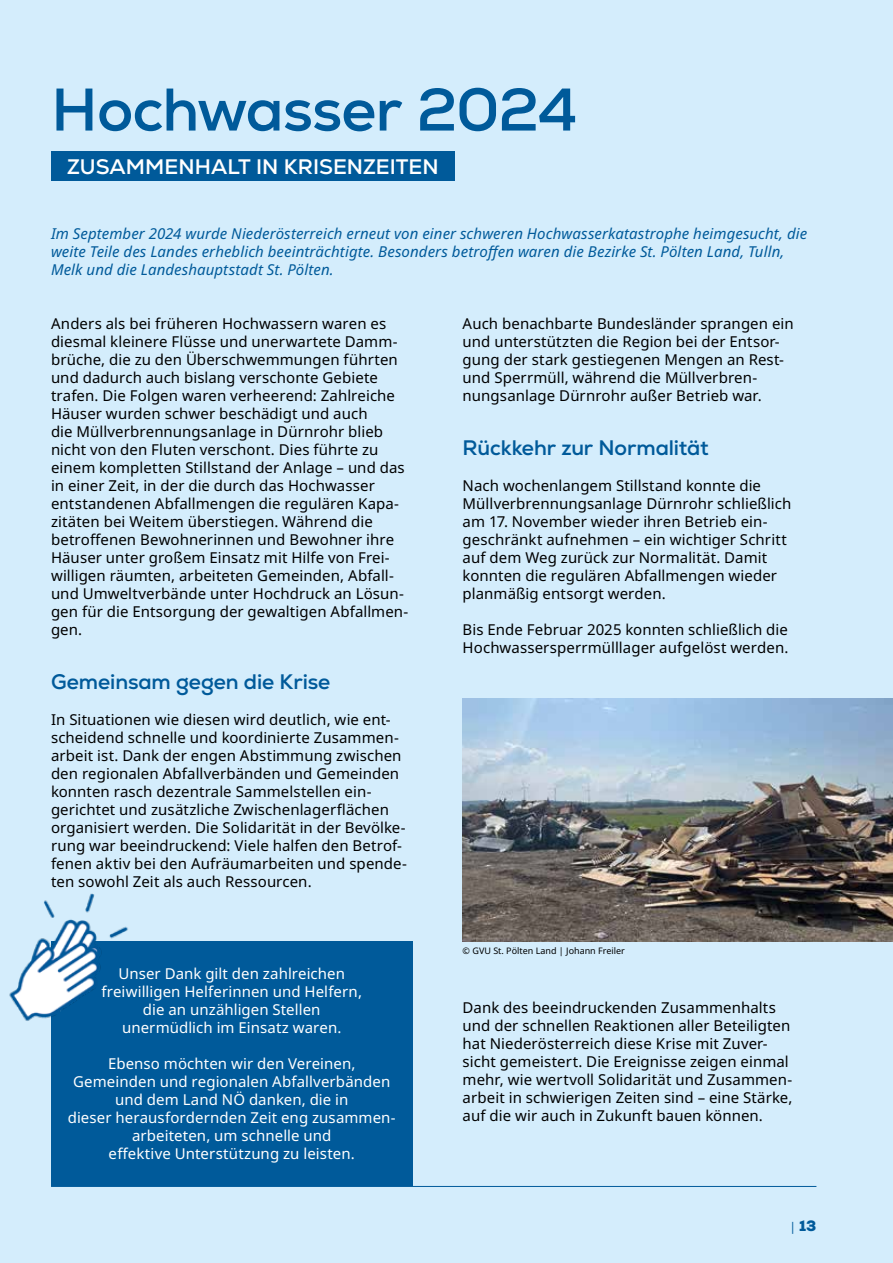
<style>
.page{position:relative;width:893px;height:1263px;background:#d4edfc}
.page>*{position:absolute;margin:0;border:0;box-sizing:border-box;transform-origin:0 0}
.t1{font:700 60px "Nexa";letter-spacing:-.015em;color:#005a9a}
.t2{font:700 21px "Nexa";letter-spacing:-.005em;color:#005a9a}
.t3{font:700 21px "Nexa";color:#fff}
.t4{font:15px/18px "Noto Sans";letter-spacing:.005em;color:#000}
.t5{font:15px/18px "Noto Sans";letter-spacing:.005em;color:#fff;text-align:center}
.t6{font:italic 15px/18px "Noto Sans";letter-spacing:.005em;color:#005a9a}
.t7{font:900 15px "Nexa";color:#005a9a}
.t8{font:9px "Noto Sans";color:#000}
.s1{font-family:"Noto Sans";font-weight:400;font-size:12px}
</style>
<div class="page">
<hr style="left:51px;top:1186px;width:765px;height:1px;background:#005a9a">
<img style="left:463px;top:698px;width:430px;height:243px">
<div style="left:51px;top:151px;width:404px;height:30px;background:#005a9a"></div>
<div style="left:51px;top:941px;width:361px;height:245px;background:#005a9a"></div>
<img style="left:9px;top:894px;width:119px;height:127px">
<h1 class="t1" style="left:51px;top:72px;width:528px">Hochwasser 2024</h1>
<h2 class="t3" style="left:67px;top:153px;width:373px">ZUSAMMENHALT IN KRISENZEITEN</h2>
<p class="t6" style="left:51px;top:224px;width:758px">Im September 2024 wurde Niederösterreich erneut von einer schweren Hochwasserkatastrophe heimgesucht, die weite Teile des Landes erheblich beeinträchtigte. Besonders betroffen waren die Bezirke St. Pölten Land, Tulln,<br>Melk und die Landeshauptstadt St. Pölten.</p>
<p class="t4" style="left:51px;top:314px;width:359px">Anders als bei früheren Hochwassern waren es diesmal kleinere Flüsse und unerwartete Damm&shy;brüche, die zu den Überschwemmungen führten und dadurch auch bislang verschonte Gebiete trafen. Die Folgen waren verheerend: Zahlreiche Häuser wurden schwer beschädigt und auch<br>die Müllverbrennungsanlage in Dürnrohr blieb nicht von den Fluten verschont. Dies führte zu einem kompletten Stillstand der Anlage – und das in einer Zeit, in der die durch das Hochwasser entstandenen Abfallmengen die regulären Kapa&shy;zitäten bei Weitem überstiegen. Während die betroffenen Bewohnerinnen und Bewohner ihre Häuser unter großem Einsatz mit Hilfe von Frei&shy;willigen räumten, arbeiteten Gemeinden, Abfall&shy;und Umweltverbände unter Hochdruck an Lösun&shy;gen für die Entsorgung der gewaltigen Abfallmen&shy;gen.</p>
<h2 class="t2" style="left:51px;top:668px;width:281px">Gemeinsam gegen die Krise</h2>
<p class="t4" style="left:51px;top:710px;width:357px">In Situationen wie diesen wird deutlich, wie ent&shy;scheidend schnelle und koordinierte Zusammen&shy;arbeit ist. Dank der engen Abstimmung zwischen den regionalen Abfallverbänden und Gemeinden konnten rasch dezentrale Sammelstellen ein&shy;gerichtet und zusätzliche Zwischenlagerflächen organisiert werden. Die Solidarität in der Bevölke&shy;rung war beeindruckend: Viele halfen den Betrof&shy;fenen aktiv bei den Aufräumarbeiten und spende&shy;ten sowohl Zeit als auch Ressourcen.</p>
<p class="t5" style="left:101px;top:965px;width:262px">Unser Dank gilt den zahlreichen freiwilligen Helferinnen und Helfern, die an unzähligen Stellen unermüdlich im Einsatz waren.</p>
<p class="t5" style="left:68px;top:1055px;width:329px">Ebenso möchten wir den Vereinen, Gemeinden und regionalen Abfallverbänden und dem Land NÖ danken, die in<br>dieser herausfordernden Zeit eng zusammen&shy;arbeiteten, um schnelle und<br>effektive Unterstützung zu leisten.</p>
<p class="t4" style="left:463px;top:314px;width:333px">Auch benachbarte Bundesländer sprangen ein und unterstützten die Region bei der Entsor&shy;gung der stark gestiegenen Mengen an Rest&shy;und Sperrmüll, während die Müllverbren&shy;nungsanlage Dürnrohr außer Betrieb war.</p>
<h2 class="t2" style="left:463px;top:434px;width:247px">Rückkehr zur Normalität</h2>
<p class="t4" style="left:463px;top:476px;width:330px">Nach wochenlangem Stillstand konnte die Müllverbrennungsanlage Dürnrohr schließlich am 17. November wieder ihren Betrieb ein&shy;geschränkt aufnehmen – ein wichtiger Schritt auf dem Weg zurück zur Normalität. Damit konnten die regulären Abfallmengen wieder planmäßig entsorgt werden.</p>
<p class="t4" style="left:463px;top:620px;width:327px">Bis Ende Februar 2025 konnten schließlich die<br>Hochwassersperrmülllager aufgelöst werden.</p>
<p class="t8" style="left:463px;top:945px;width:164px">© GVU St. Pölten Land | Johann Freiler</p>
<p class="t4" style="left:463px;top:998px;width:331px">Dank des beeindruckenden Zusammenhalts und der schnellen Reaktionen aller Beteiligten hat Niederösterreich diese Krise mit Zuver&shy;sicht gemeistert. Die Ereignisse zeigen einmal mehr, wie wertvoll Solidarität und Zusammen&shy;arbeit in schwierigen Zeiten sind – eine Stärke, auf die wir auch in Zukunft bauen können.</p>
<p class="t7" style="left:789px;top:1216px;width:28px"><span class="s1">|</span> 13</p>
</div>
